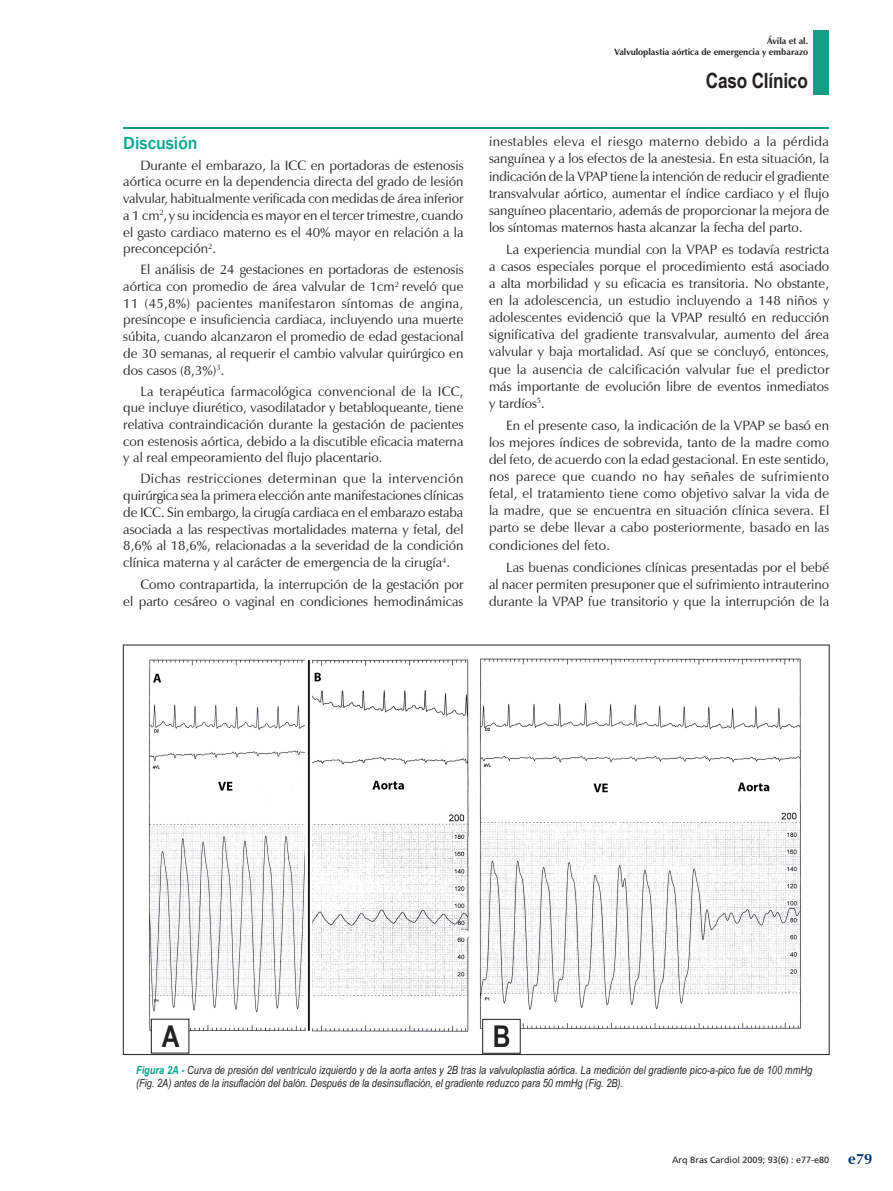
<style>
.page{position:relative;width:893px;height:1191px;background:#fff}
.page>*{position:absolute;margin:0;border:0;box-sizing:border-box;transform-origin:0 0}
.z05_0_texto_txt{font:700 30px "Arial Narrow";color:#231f20}
.t1{font:700 21px "Arial Narrow";letter-spacing:-.01em;color:#231f20}
.z04_0_sub1{font:500 18px "Franklin Gothic";color:#00a78e}
.t2{font:700 15px "Zapf Humanist 601 BT";color:#013775}
.z05_0_texto_txt-2{font:13.5px/17.1px "Zapf Humanist 601 BT";color:#231f20;text-align:justify}
.z07_4_figura_titulo{font:italic 11.25px/13.5px "Arial Narrow";color:#231f20}
.z08_0_cabecalho{font:700 9px "Zapf Humanist 601 BT";color:#231f20}
.t3{font:9px "Frutiger LT Std";color:#231f20}
.s1{font-weight:700;color:#00a78e}
</style>
<div class="page">
<img style="left:148px;top:659px;width:321px;height:375px">
<img style="left:479px;top:658px;width:322px;height:378px">
<div style="left:151px;top:1019px;width:38px;height:34px;background:#fff"></div>
<div style="left:483px;top:1019px;width:37px;height:34px;background:#fff"></div>
<div style="left:482px;top:1019px;width:38px;height:34px;border:1px solid #231f20"></div>
<hr style="left:123px;top:127px;width:706px;height:1px;background:#189c88">
<div style="left:813px;top:30px;width:16px;height:64px;background:#189c88"></div>
<p class="z04_0_sub1" style="left:123px;top:132px;width:76px">Discusión</p>
<p class="z05_0_texto_txt-2" style="left:123px;top:157px;width:342px;line-height:16.6px;text-indent:17px">Durante el embarazo, la ICC en portadoras de estenosis aórtica ocurre en la dependencia directa del grado de lesión valvular, habitualmente verificada con medidas de área inferior a 1 cm<sup>2</sup>,y su incidencia es mayor en el tercer trimestre, cuando el gasto cardiaco materno es el 40% mayor en relación a la preconcepción<sup>2</sup>.</p>
<p class="z05_0_texto_txt-2" style="left:123px;top:261px;width:342px;line-height:16.6px;text-indent:17px">El análisis de 24 gestaciones en portadoras de estenosis aórtica con promedio de área valvular de 1cm<sup>2</sup> reveló que 11 (45,8%) pacientes manifestaron síntomas de angina, presíncope e insuficiencia cardiaca, incluyendo una muerte súbita, cuando alcanzaron el promedio de edad gestacional de 30 semanas, al requerir el cambio valvular quirúrgico en dos casos (8,3%)<sup>3</sup>.</p>
<p class="z05_0_texto_txt-2" style="left:123px;top:382px;width:342px;line-height:16.6px;text-indent:17px">La terapéutica farmacológica convencional de la ICC, que incluye diurético, vasodilatador y betabloqueante, tiene relativa contraindicación durante la gestación de pacientes con estenosis aórtica, debido a la discutible eficacia materna y al real empeoramiento del flujo placentario.</p>
<p class="z05_0_texto_txt-2" style="left:123px;top:470px;width:342px;line-height:16.6px;text-indent:17px">Dichas restricciones determinan que la intervención quirúrgica sea la primera elección ante manifestaciones clínicas de ICC. Sin embargo, la cirugía cardiaca en el embarazo estaba asociada a las respectivas mortalidades materna y fetal, del 8,6% al 18,6%, relacionadas a la severidad de la condición clínica materna y al carácter de emergencia de la cirugía<sup>4</sup>.</p>
<p class="z05_0_texto_txt-2" style="left:123px;top:576px;width:342px;text-align:right">Como contrapartida, la interrupción de la gestación por<br>el parto cesáreo o vaginal en condiciones hemodinámicas</p>
<p class="z08_0_cabecalho" style="left:767px;top:36px;width:43px">Ávila et al.</p>
<p class="z08_0_cabecalho" style="left:614px;top:47px;width:195px">Valvuloplastia aórtica de emergencia y embarazo</p>
<p class="t1" style="left:706px;top:65px;width:103px">Caso Clínico</p>
<p class="z05_0_texto_txt-2" style="left:489px;top:133px;width:342px">inestables eleva el riesgo materno debido a la pérdida sanguínea y a los efectos de la anestesia. En esta situación, la indicación de la VPAP tiene la intención de reducir el gradiente transvalvular aórtico, aumentar el índice cardiaco y el flujo sanguíneo placentario, además de proporcionar la mejora de los síntomas maternos hasta alcanzar la fecha del parto.</p>
<p class="z05_0_texto_txt-2" style="left:489px;top:241px;width:342px;text-indent:17px">La experiencia mundial con la VPAP es todavía restricta a casos especiales porque el procedimiento está asociado a alta morbilidad y su eficacia es transitoria. No obstante, en la adolescencia, un estudio incluyendo a 148 niños y adolescentes evidenció que la VPAP resultó en reducción significativa del gradiente transvalvular, aumento del área valvular y baja mortalidad. Así que se concluyó, entonces, que la ausencia de calcificación valvular fue el predictor más importante de evolución libre de eventos inmediatos y tardíos<sup>5</sup>.</p>
<p class="z05_0_texto_txt-2" style="left:489px;top:417px;width:342px;text-indent:17px">En el presente caso, la indicación de la VPAP se basó en los mejores índices de sobrevida, tanto de la madre como del feto, de acuerdo con la edad gestacional. En este sentido, nos parece que cuando no hay señales de sufrimiento fetal, el tratamiento tiene como objetivo salvar la vida de la madre, que se encuentra en situación clínica severa. El parto se debe llevar a cabo posteriormente, basado en las condiciones del feto.</p>
<p class="z05_0_texto_txt-2" style="left:489px;top:558px;width:342px;text-indent:17px">Las buenas condiciones clínicas presentadas por el bebé al nacer permiten presuponer que el sufrimiento intrauterino durante la VPAP fue transitorio y que la interrupción de la</p>
<p class="z05_0_texto_txt" style="left:162px;top:1013px;width:19px">A</p>
<p class="z05_0_texto_txt" style="left:493px;top:1013px;width:19px">B</p>
<p class="z07_4_figura_titulo" style="left:136px;top:1062px;width:678px"><span class="s1">Figura 2A -</span> Curva de presión del ventrículo izquierdo y de la aorta antes y 2B tras la valvuloplastia aórtica. La medición del gradiente pico-a-pico fue de 100 mmHg (Fig. 2A) antes de la insuflación del balón. Después de la desinsuflación, el gradiente reduzco para 50 mmHg (Fig. 2B).</p>
<p class="t3" style="left:672px;top:1154px;width:159px">Arq Bras Cardiol 2009; 93(6) : e77-e80</p>
<p class="t2" style="left:848px;top:1149px;width:26px">e79</p>
</div>
